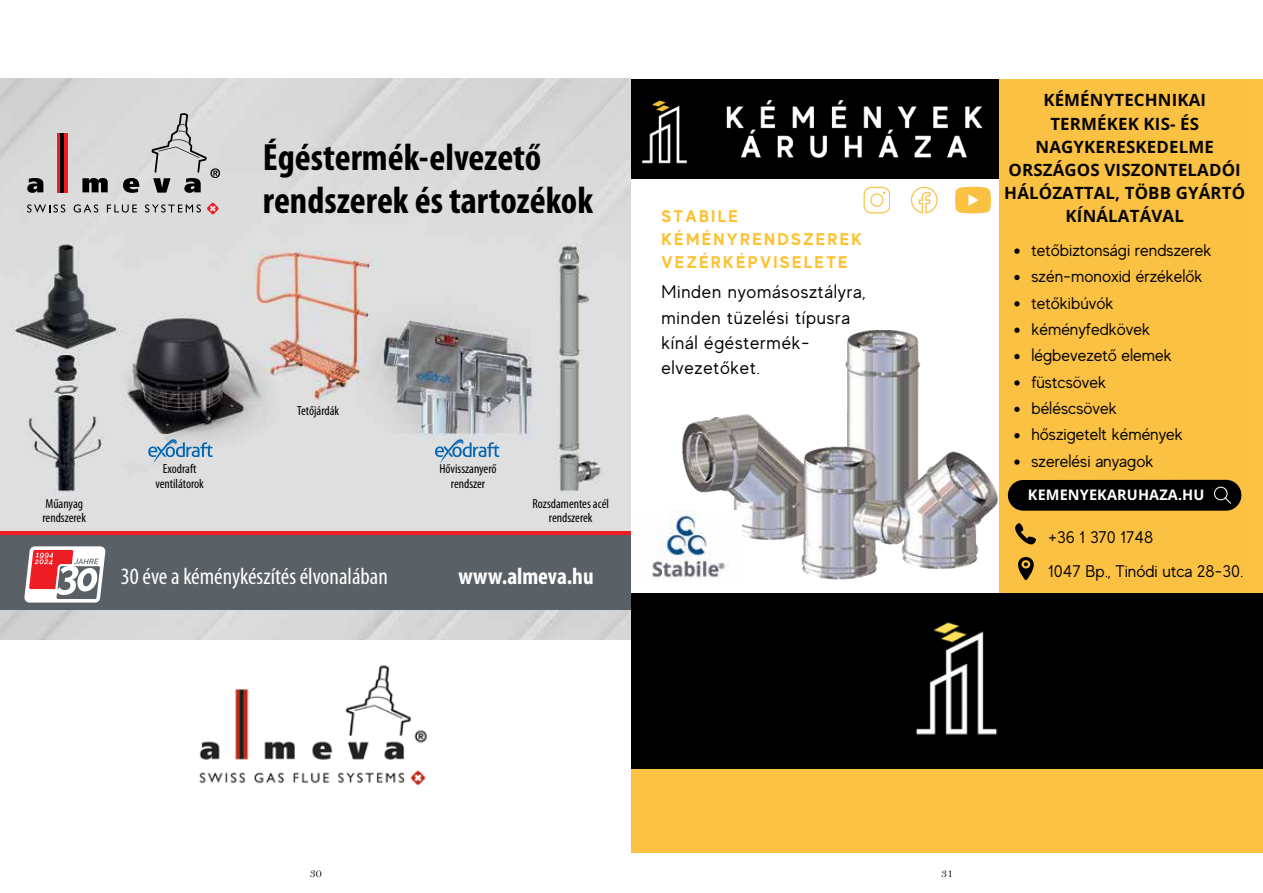
<style>
.page{position:relative;width:1263px;height:893px;background:#fff}
.page>*{position:absolute;margin:0;border:0;box-sizing:border-box;transform-origin:0 0}
.t1{font:700 condensed 38.1px/42.5px "Myriad Pro";color:#000}
.t2{font:condensed 23.4px "Myriad Pro";color:#fff}
.t3{font:700 condensed 23.4px "Myriad Pro";color:#fff}
.t4{font:18.3px/25.3px "MADE Evolve Sans";letter-spacing:.04em;color:#070504}
.t5{font:16.95px/26.4px "MADE Evolve Sans";color:#070504}
.t6{font:700 16.95px/23.2px "Open Sans";letter-spacing:.01em;color:#070504;text-align:center}
.t7{font:700 16.95px/23.2px "MADE Evolve Sans";letter-spacing:.135em;color:#fdc131}
.t8{font:700 14.55px "Open Sans";letter-spacing:.01em;color:#fff}
.t9{font:condensed 13.2px/14.7px "Myriad Pro";color:#000;text-align:center}
.t10{font:12px "Bell";color:#000}
</style>
<div class="page">
<img style="left:199px;top:665px;width:228px;height:120px">
<img style="left:0;top:79px;width:631px;height:452px">
<div style="left:0;top:533px;width:633px;height:79px;background:#5a6166"></div>
<hr style="left:0;top:531px;width:633px;height:4px;background:#ed1d24">
<svg style="left:24px;top:546px;width:81px;height:57px"></svg>
<svg style="left:148px;top:439px;width:65px;height:24px;background:#a6bfd2"></svg>
<svg style="left:435px;top:439px;width:64px;height:24px;background:#a7c1d4"></svg>
<svg style="left:207px;top:203px;width:12px;height:11px"></svg>
<svg style="left:27px;top:204px;width:38px;height:9px"></svg>
<svg style="left:74px;top:204px;width:24px;height:9px"></svg>
<svg style="left:107px;top:205px;width:30px;height:8px"></svg>
<svg style="left:145px;top:204px;width:56px;height:9px"></svg>
<svg style="left:27px;top:178px;width:16px;height:15px"></svg>
<svg style="left:82px;top:178px;width:26px;height:14px"></svg>
<svg style="left:123px;top:178px;width:16px;height:15px"></svg>
<hr style="left:58px;top:133px;width:3px;height:60px;background:#ed1d24">
<hr style="left:64px;top:133px;width:4px;height:60px;background:#ed1d24">
<hr style="left:61px;top:133px;width:3px;height:60px;background:#000">
<svg style="left:152px;top:113px;width:68px;height:80px;background:#bebebe"></svg>
<img style="left:0;top:610px;width:631px;height:30px">
<div style="left:631px;top:0;width:632px;height:853px;background:#fcc244"></div>
<div style="left:631px;top:76px;width:368px;height:103px;background:#000"></div>
<div style="left:631px;top:179px;width:368px;height:415px;background:#fff"></div>
<svg style="left:1014px;top:248px;width:6px;height:6px"></svg>
<svg style="left:1014px;top:275px;width:6px;height:5px"></svg>
<svg style="left:1014px;top:301px;width:6px;height:5px"></svg>
<svg style="left:1014px;top:328px;width:6px;height:5px"></svg>
<svg style="left:1014px;top:354px;width:6px;height:5px"></svg>
<svg style="left:1014px;top:380px;width:6px;height:6px"></svg>
<svg style="left:1014px;top:407px;width:6px;height:5px"></svg>
<svg style="left:1014px;top:433px;width:6px;height:5px"></svg>
<svg style="left:1014px;top:459px;width:6px;height:6px"></svg>
<img style="left:682px;top:330px;width:316px;height:250px">
<img style="left:652px;top:511px;width:90px;height:69px">
<div style="left:1008px;top:480px;width:233px;height:30px;background:#000"></div>
<img style="left:641px;top:100px;width:342px;height:64px">
<svg style="left:1015px;top:523px;width:21px;height:21px"></svg>
<svg style="left:1018px;top:557px;width:16px;height:23px"></svg>
<svg style="left:911px;top:187px;width:26px;height:26px"></svg>
<svg style="left:863px;top:187px;width:27px;height:26px"></svg>
<svg style="left:955px;top:187px;width:36px;height:26px"></svg>
<div style="left:631px;top:593px;width:632px;height:176px;background:#000"></div>
<div style="left:631px;top:0;width:632px;height:79px;background:#fff"></div>
<img style="left:915px;top:622px;width:83px;height:113px">
<h1 class="t1" style="left:263px;top:137px;width:332px">Égéstermék-elvezető rendszerek és tartozékok</h1>
<p class="t9" style="left:42px;top:496px;width:45px;text-align:left">Műanyag rendszerek</p>
<p class="t9" style="left:297px;top:403px;width:44px">Tetőjárdák</p>
<p class="t9" style="left:155px;top:462px;width:50px">Exodraft ventilátorok</p>
<p class="t9" style="left:439px;top:462px;width:59px">Hővisszanyerő rendszer</p>
<p class="t9" style="left:532px;top:496px;width:78px">Rozsdamentes acél rendszerek</p>
<h2 class="t2" style="left:121px;top:564px;width:268px">30 éve a kéménykészítés élvonalában</h2>
<h2 class="t3" style="left:458px;top:564px;width:137px">www.almeva.hu</h2>
<p class="t6" style="left:1004px;top:88px;width:242px">KÉMÉNYTECHNIKAI<br>TERMÉKEK KIS- ÉS<br>NAGYKERESKEDELME<br>ORSZÁGOS VISZONTELADÓI<br>HÁLÓZATTAL, TÖBB GYÁRTÓ</p>
<p class="t7" style="left:661px;top:204px;width:78px">STABILE</p>
<p class="t6" style="left:1065px;top:204px;width:120px">KÍNÁLATÁVAL</p>
<p class="t7" style="left:661px;top:227px;width:202px">KÉMÉNYRENDSZEREK<br>VEZÉRKÉPVISELETE</p>
<p class="t5" style="left:1031px;top:236px;width:182px">tetőbiztonsági rendszerek szén-monoxid érzékelők tetőkibúvók kéményfedkövek légbevezető elemek füstcsövek<br>béléscsövek<br>hőszigetelt kémények szerelési anyagok</p>
<p class="t4" style="left:661px;top:279px;width:205px">Minden nyomásosztályra, minden tüzelési típusra kínál égéstermék&shy;elvezetőket.</p>
<p class="t8" style="left:1028px;top:485px;width:178px">KEMENYEKARUHAZA.HU</p>
<p class="t5" style="left:1048px;top:523px;width:106px">+36 1 370 1748</p>
<p class="t5" style="left:1048px;top:557px;width:197px">1047 Bp., Tinódi utca 28-30.</p>
<p class="t10" style="left:310px;top:866px;width:13px">30</p>
<p class="t10" style="left:941px;top:866px;width:13px">31</p>
</div>
